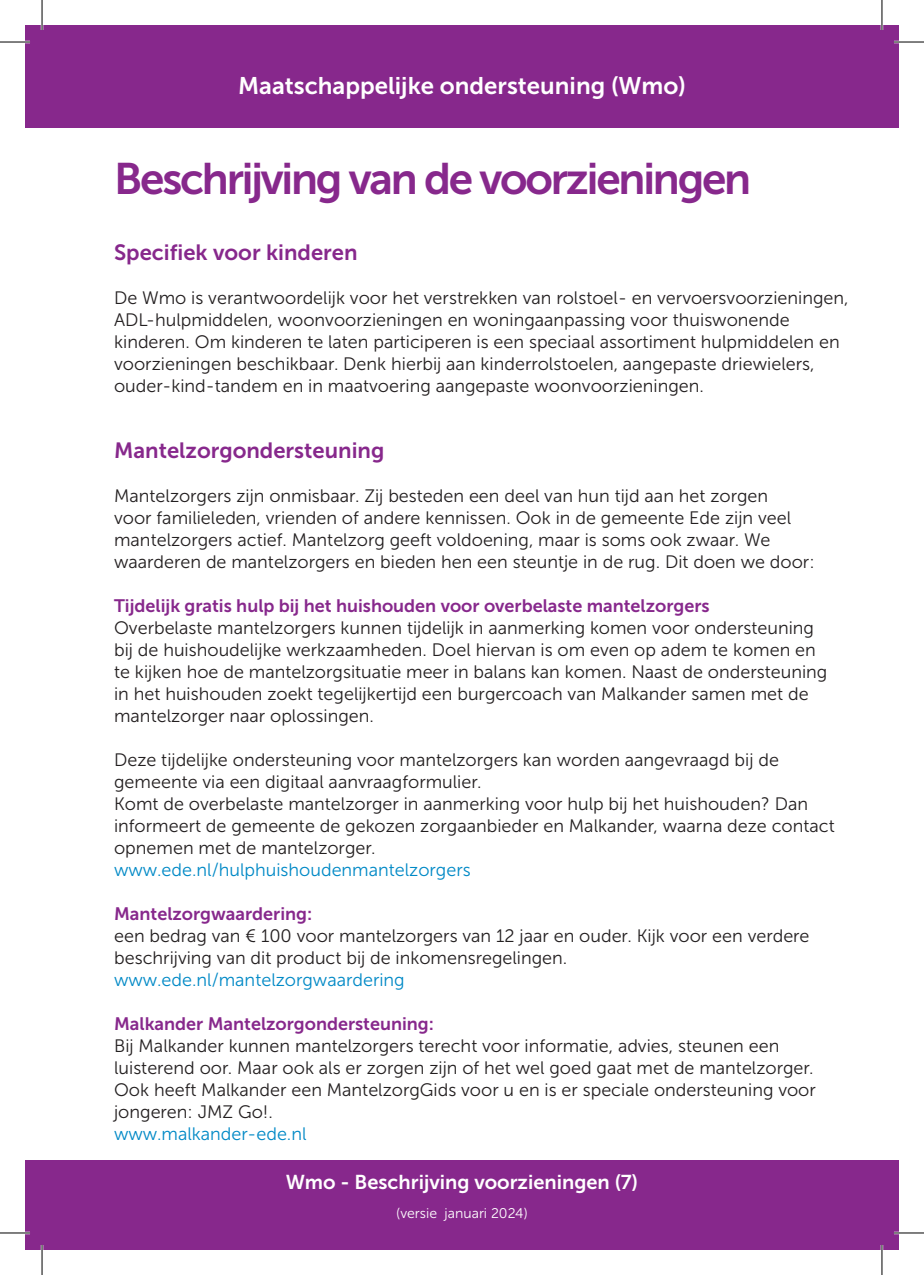
<style>
.page{position:relative;width:924px;height:1275px;background:#fff}
.page>*{position:absolute;margin:0;border:0;box-sizing:border-box;transform-origin:0 0}
.t1{font:44px "Museo Sans 700";letter-spacing:-.05em;color:#87288c}
.t2{font:24px "Museo Sans 700";color:#fff}
.t3{font:22px "Museo Sans 700";color:#87288c}
.t4{font:20px "Museo Sans 700";color:#fff}
.t5{font:18px/22px "Museo Sans 300";color:#231f20}
.t6{font:18px "Museo Sans 700";color:#87288c}
.t7{font:18px "Museo Sans 300";color:#0089c6}
.t8{font:14px "Museo Sans 300";color:#fff}
</style>
<div class="page">
<div style="left:25px;top:1161px;width:873px;height:89px;background:#87288c"></div>
<div style="left:25px;top:25px;width:873px;height:103px;background:#87288c"></div>
<hr style="left:0;top:41px;width:30px;height:2px;background:#fff">
<hr style="left:893px;top:41px;width:30px;height:2px;background:#fff">
<hr style="left:0;top:1231px;width:30px;height:3px;background:#fff">
<hr style="left:893px;top:1231px;width:30px;height:3px;background:#fff">
<hr style="left:41px;top:0;width:2px;height:30px;background:#fff">
<hr style="left:41px;top:1245px;width:2px;height:30px;background:#fff">
<hr style="left:880px;top:0;width:2px;height:30px;background:#fff">
<hr style="left:880px;top:1245px;width:2px;height:30px;background:#fff">
<hr style="left:0;top:42px;width:30px;height:1px;background:#000">
<hr style="left:893px;top:42px;width:30px;height:1px;background:#000">
<hr style="left:0;top:1232px;width:30px;height:1px;background:#000">
<hr style="left:893px;top:1232px;width:30px;height:1px;background:#000">
<hr style="left:42px;top:0;width:1px;height:30px;background:#000">
<hr style="left:42px;top:1245px;width:1px;height:30px;background:#000">
<hr style="left:881px;top:0;width:1px;height:30px;background:#000">
<hr style="left:881px;top:1245px;width:1px;height:30px;background:#000">
<h2 class="t2" style="left:238px;top:72px;width:449px">Maatschappelijke ondersteuning (Wmo)</h2>
<h1 class="t1" style="left:114px;top:154px;width:638px">Beschrijving van de voorzieningen</h1>
<p class="t3" style="left:114px;top:240px;width:245px">Specifiek voor kinderen</p>
<p class="t5" style="left:114px;top:287px;width:735px">De Wmo is verantwoordelijk voor het verstrekken van rolstoel- en vervoersvoorzieningen, ADL-hulpmiddelen, woonvoorzieningen en woningaanpassing voor thuiswonende kinderen. Om kinderen te laten participeren is een speciaal assortiment hulpmiddelen en voorzieningen beschikbaar. Denk hierbij aan kinderrolstoelen, aangepaste driewielers, ouder-kind-tandem en in maatvoering aangepaste woonvoorzieningen.</p>
<p class="t3" style="left:114px;top:438px;width:271px">Mantelzorgondersteuning</p>
<p class="t5" style="left:114px;top:485px;width:701px">Mantelzorgers zijn onmisbaar. Zij besteden een deel van hun tijd aan het zorgen<br>voor familieleden, vrienden of andere kennissen. Ook in de gemeente Ede zijn veel mantelzorgers actief. Mantelzorg geeft voldoening, maar is soms ook zwaar. We waarderen de mantelzorgers en bieden hen een steuntje in de rug. Dit doen we door:</p>
<p class="t6" style="left:114px;top:595px;width:596px">Tijdelijk gratis hulp bij het huishouden voor overbelaste mantelzorgers</p>
<p class="t5" style="left:114px;top:617px;width:714px">Overbelaste mantelzorgers kunnen tijdelijk in aanmerking komen voor ondersteuning bij de huishoudelijke werkzaamheden. Doel hiervan is om even op adem te komen en te kijken hoe de mantelzorgsituatie meer in balans kan komen. Naast de ondersteuning in het huishouden zoekt tegelijkertijd een burgercoach van Malkander samen met de mantelzorger naar oplossingen.</p>
<p class="t5" style="left:114px;top:749px;width:722px">Deze tijdelijke ondersteuning voor mantelzorgers kan worden aangevraagd bij de gemeente via een digitaal aanvraagformulier.<br>Komt de overbelaste mantelzorger in aanmerking voor hulp bij het huishouden? Dan informeert de gemeente de gekozen zorgaanbieder en Malkander, waarna deze contact opnemen met de mantelzorger.</p>
<p class="t7" style="left:114px;top:860px;width:358px">www.ede.nl/hulphuishoudenmantelzorgers</p>
<p class="t6" style="left:114px;top:903px;width:199px">Mantelzorgwaardering:</p>
<p class="t5" style="left:114px;top:925px;width:696px">een bedrag van € 100 voor mantelzorgers van 12 jaar en ouder. Kijk voor een verdere beschrijving van dit product bij de inkomensregelingen.</p>
<p class="t7" style="left:114px;top:970px;width:292px">www.ede.nl/mantelzorgwaardering</p>
<p class="t6" style="left:114px;top:1013px;width:321px">Malkander Mantelzorgondersteuning:</p>
<p class="t5" style="left:114px;top:1035px;width:703px">Bij Malkander kunnen mantelzorgers terecht voor informatie, advies, steunen een luisterend oor. Maar ook als er zorgen zijn of het wel goed gaat met de mantelzorger.<br>Ook heeft Malkander een MantelzorgGids voor u en is er speciale ondersteuning voor jongeren: JMZ Go!.</p>
<p class="t7" style="left:114px;top:1124px;width:194px">www.malkander-ede.nl</p>
<p class="t4" style="left:286px;top:1171px;width:353px">Wmo - Beschrijving voorzieningen (7)</p>
<p class="t8" style="left:396px;top:1205px;width:133px">(versie januari 2024)</p>
</div>
